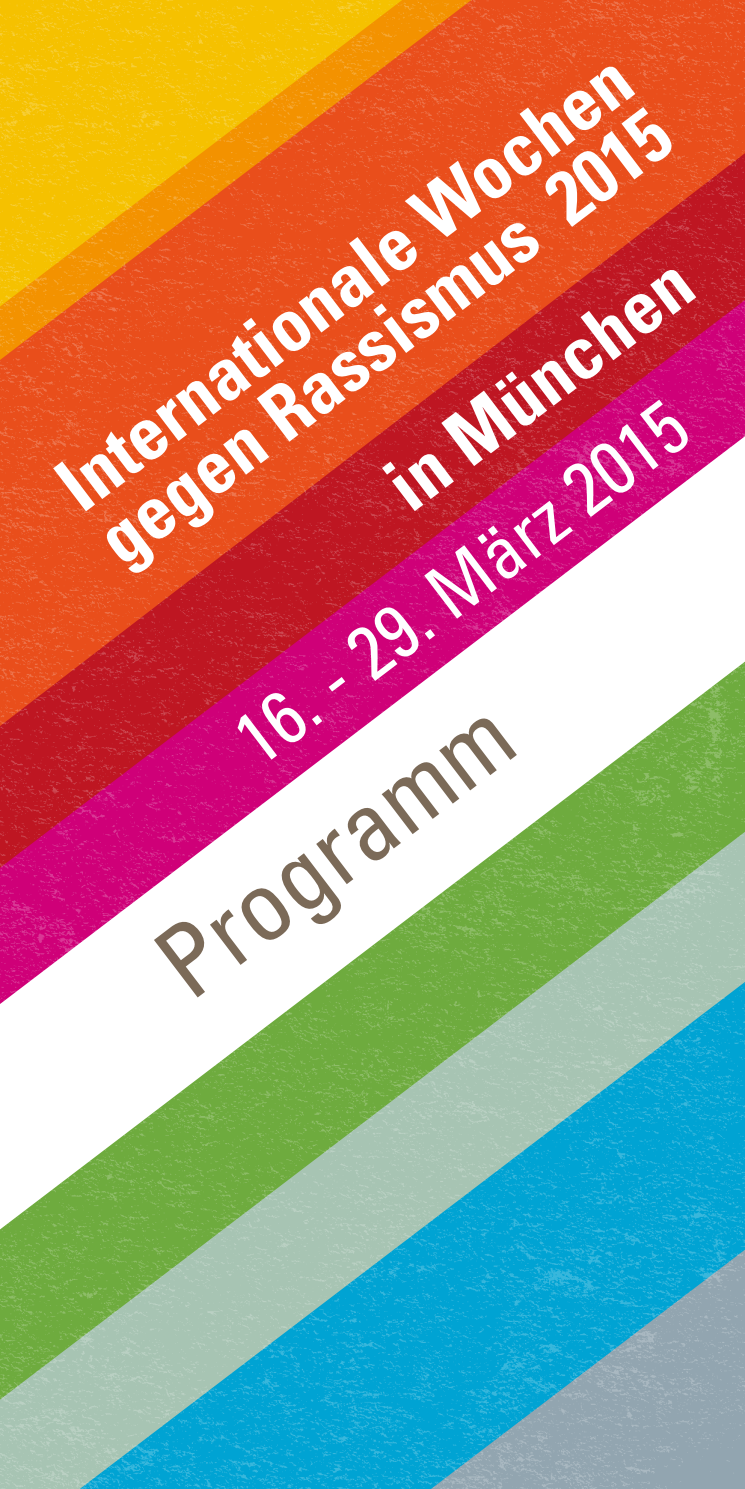
<style>
.page{position:relative;width:745px;height:1489px;background:#fff}
.page>*{position:absolute;margin:0;border:0;box-sizing:border-box;transform-origin:0 0}
.t1{font:condensed 100px "Univers";color:#7b6a58}
.t2{font:700 condensed 75px/67.2px "Univers";color:#fff}
.t3{font:condensed 75px "Univers";color:#fff}
</style>
<div class="page">
<img style="left:0;top:0;width:744px;height:1488px">
<p class="t2" style="left:45px;top:465px;width:700px;rotate:-37deg">Internationale Wochen gegen Rassismus 2015</p>
<p class="t2" style="left:373px;top:465px;width:364px;rotate:-37deg">in München</p>
<p class="t3" style="left:214px;top:708px;width:547px;rotate:-37deg">16. - 29. März 2015</p>
<h1 class="t1" style="left:130px;top:923px;width:418px;rotate:-37deg">Programm</h1>
</div>
